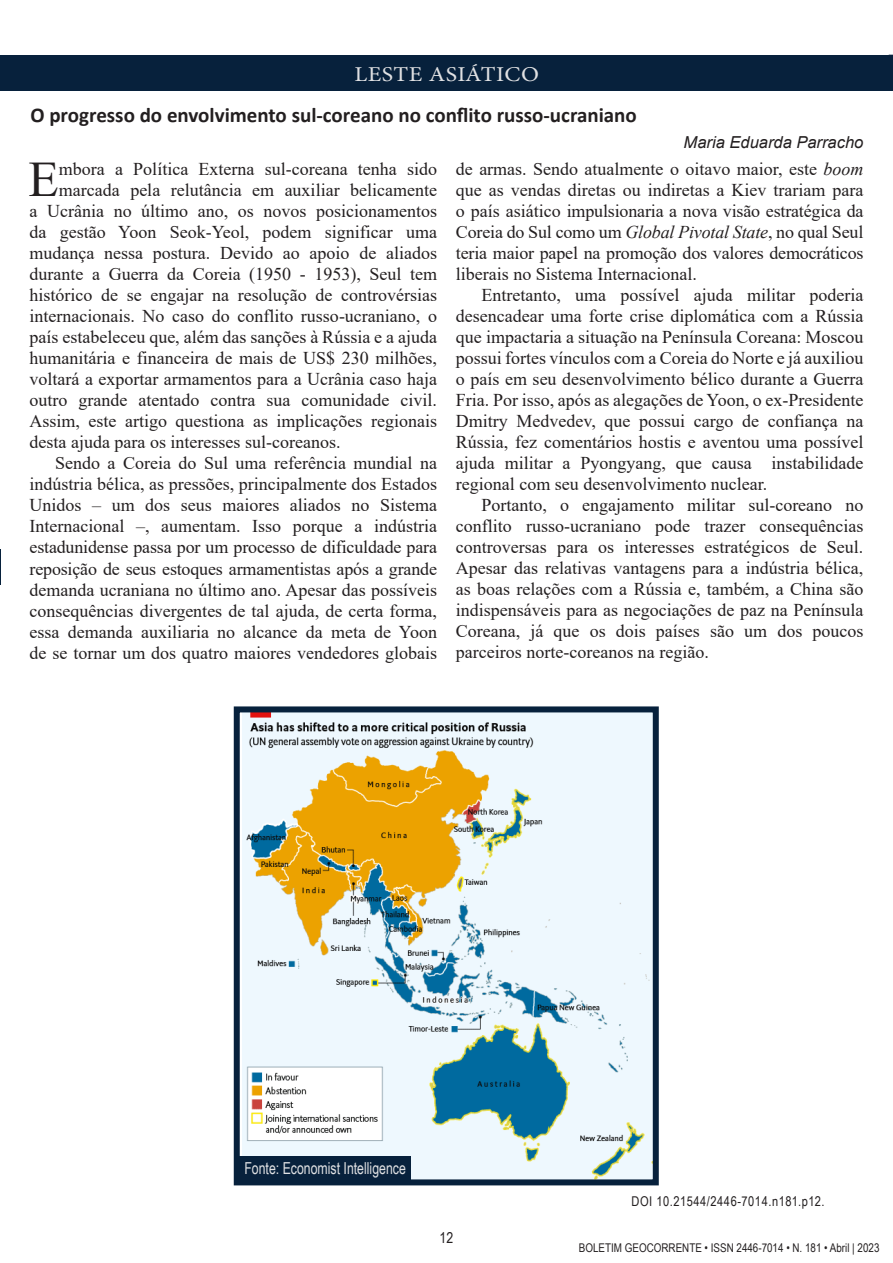
<style>
.page{position:relative;width:893px;height:1263px;background:#fff}
.page>*{position:absolute;margin:0;border:0;box-sizing:border-box;transform-origin:0 0}
.INÍCIO_DO_TEXTO{font:49.65px "Times New Roman";color:#231f20}
.Título_das_seções__R{font:21.15px "Minion Pro";letter-spacing:.015em;color:#e0e1e3;scale:1.14 1}
.TÍTULO{font:700 21px "Calibri";color:#231f20}
.FORMATAÇÃO_TEXTO{font:18px/21px "Times New Roman";color:#231f20;text-align:justify}
.INÍCIO_DO_TEXTO-2{font:18px "Times New Roman";color:#231f20}
.t1{font:16.5px "Arial Narrow";color:#e0e1e3;scale:.91 1}
.NOME_DO_PESQUISADOR{font:italic 16.5px "Arial";color:#231f20}
.t2{font:15px "Arial Narrow";color:#231f20}
.NOME_DO_PESQUISADOR-2{font:13.5px "Arial Narrow";letter-spacing:.04em;color:#231f20}
.t3{font:12px "Arial Narrow";color:#231f20}
.s1{font-style:italic}
</style>
<div class="page">
<div style="left:0;top:55px;width:893px;height:36px;background:#07213c"></div>
<img style="left:242px;top:713px;width:410px;height:465px">
<div style="left:234px;top:706px;width:425px;height:479px;border:6px solid #07213c"></div>
<div style="left:239px;top:1156px;width:172px;height:24px;background:#07213c"></div>
<hr style="left:0;top:549px;width:1px;height:36px;background:#07213c">
<p class="Título_das_seções__R" style="left:354px;top:60px;width:163px">LESTE ASIÁTICO</p>
<p class="TÍTULO" style="left:30px;top:100px;width:608px">O progresso do envolvimento sul-coreano no conflito russo-ucraniano</p>
<p class="NOME_DO_PESQUISADOR" style="left:684px;top:131px;width:181px">Maria Eduarda Parracho</p>
<p class="INÍCIO_DO_TEXTO" style="left:29px;top:145px;width:32px">E</p>
<p class="INÍCIO_DO_TEXTO-2" style="left:59px;top:157px;width:380px">mbora a Política Externa sul-coreana tenha sido</p>
<p class="INÍCIO_DO_TEXTO-2" style="left:59px;top:178px;width:380px">marcada pela relutância em auxiliar belicamente</p>
<p class="INÍCIO_DO_TEXTO-2" style="left:30px;top:199px;width:409px">a Ucrânia no último ano, os novos posicionamentos</p>
<p class="INÍCIO_DO_TEXTO-2" style="left:30px;top:220px;width:409px">da gestão Yoon Seok-Yeol, podem significar uma</p>
<p class="INÍCIO_DO_TEXTO-2" style="left:30px;top:241px;width:409px">mudança nessa postura. Devido ao apoio de aliados</p>
<p class="INÍCIO_DO_TEXTO-2" style="left:30px;top:262px;width:409px">durante a Guerra da Coreia (1950 - 1953), Seul tem</p>
<p class="INÍCIO_DO_TEXTO-2" style="left:30px;top:283px;width:409px">histórico de se engajar na resolução de controvérsias</p>
<p class="INÍCIO_DO_TEXTO-2" style="left:30px;top:304px;width:409px">internacionais. No caso do conflito russo-ucraniano, o</p>
<p class="INÍCIO_DO_TEXTO-2" style="left:30px;top:325px;width:409px">país estabeleceu que, além das sanções à Rússia e a ajuda</p>
<p class="INÍCIO_DO_TEXTO-2" style="left:30px;top:346px;width:409px">humanitária e financeira de mais de US$ 230 milhões,</p>
<p class="INÍCIO_DO_TEXTO-2" style="left:30px;top:367px;width:409px">voltará a exportar armamentos para a Ucrânia caso haja</p>
<p class="INÍCIO_DO_TEXTO-2" style="left:30px;top:388px;width:409px">outro grande atentado contra sua comunidade civil.</p>
<p class="INÍCIO_DO_TEXTO-2" style="left:30px;top:409px;width:409px">Assim, este artigo questiona as implicações regionais</p>
<p class="INÍCIO_DO_TEXTO-2" style="left:30px;top:430px;width:312px">desta ajuda para os interesses sul-coreanos.</p>
<p class="FORMATAÇÃO_TEXTO" style="left:30px;top:452px;width:409px;text-indent:26px">Sendo a Coreia do Sul uma referência mundial na indústria bélica, as pressões, principalmente dos Estados Unidos – um dos seus maiores aliados no Sistema Internacional –, aumentam. Isso porque a indústria estadunidense passa por um processo de dificuldade para reposição de seus estoques armamentistas após a grande demanda ucraniana no último ano. Apesar das possíveis consequências divergentes de tal ajuda, de certa forma, essa demanda auxiliaria no alcance da meta de Yoon de se tornar um dos quatro maiores vendedores globais</p>
<p class="FORMATAÇÃO_TEXTO" style="left:456px;top:158px;width:409px">de armas. Sendo atualmente o oitavo maior, este <span class="s1">boom </span>que as vendas diretas ou indiretas a Kiev trariam para o país asiático impulsionaria a nova visão estratégica da Coreia do Sul como um <span class="s1">Global Pivotal State</span>, no qual Seul teria maior papel na promoção dos valores democráticos liberais no Sistema Internacional.</p>
<p class="FORMATAÇÃO_TEXTO" style="left:456px;top:284px;width:409px;text-indent:26px">Entretanto, uma possível ajuda militar poderia desencadear uma forte crise diplomática com a Rússia que impactaria a situação na Península Coreana: Moscou possui fortes vínculos com a Coreia do Norte e já auxiliou o país em seu desenvolvimento bélico durante a Guerra Fria. Por isso, após as alegações de Yoon, o ex-Presidente Dmitry Medvedev, que possui cargo de confiança na Rússia, fez comentários hostis e aventou uma possível ajuda militar a Pyongyang, que causa instabilidade regional com seu desenvolvimento nuclear.</p>
<p class="FORMATAÇÃO_TEXTO" style="left:456px;top:494px;width:409px;text-indent:26px">Portanto, o engajamento militar sul-coreano no conflito russo-ucraniano pode trazer consequências controversas para os interesses estratégicos de Seul.<br>Apesar das relativas vantagens para a indústria bélica, as boas relações com a Rússia e, também, a China são indispensáveis para as negociações de paz na Península Coreana, já que os dois países são um dos poucos parceiros norte-coreanos na região.</p>
<p class="t1" style="left:244px;top:1156px;width:179px">Fonte: Economist Intelligence</p>
<p class="NOME_DO_PESQUISADOR-2" style="left:631px;top:1192px;width:194px">DOI 10.21544/2446-7014.n181.p12.</p>
<p class="t2" style="left:440px;top:1226px;width:15px">12</p>
<p class="t3" style="left:579px;top:1239px;width:302px">BOLETIM GEOCORRENTE • ISSN 2446-7014 • N. 181 • Abril | 2023</p>
</div>
